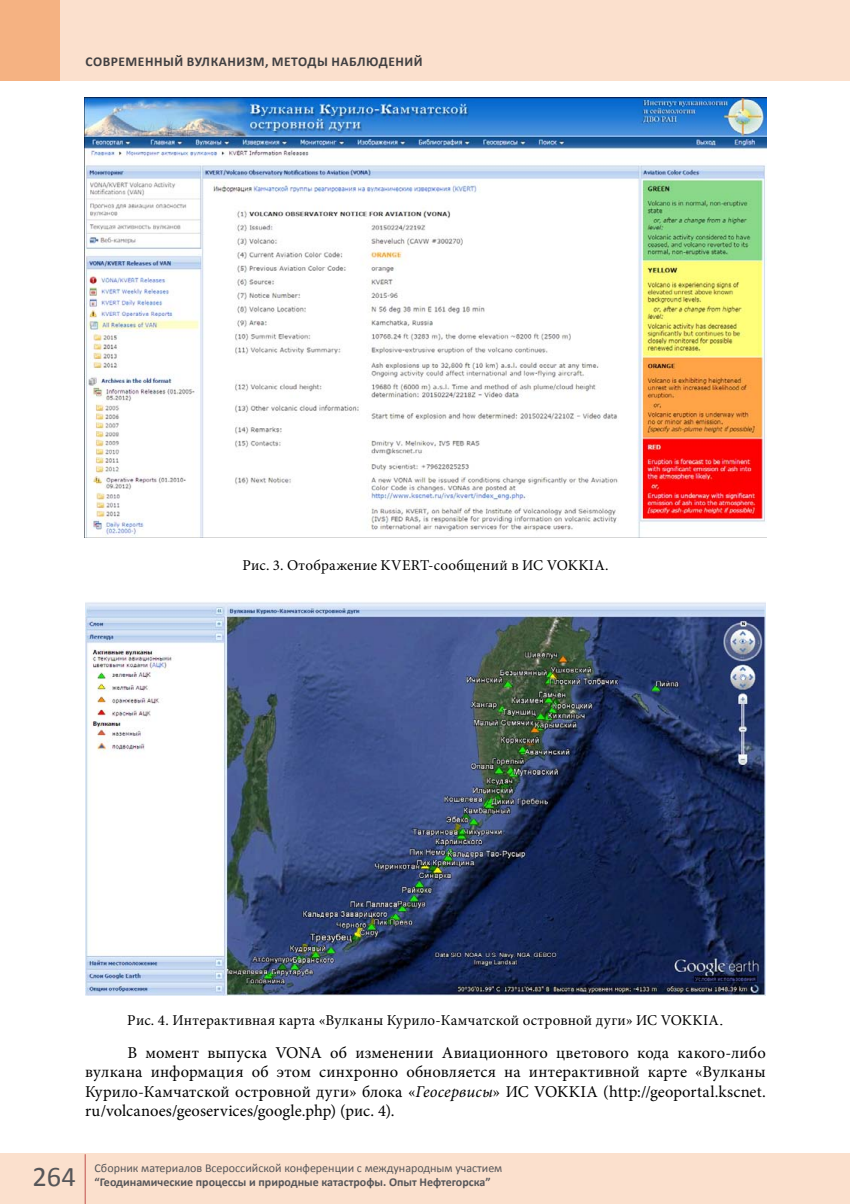
<style>
.page{position:relative;width:851px;height:1204px;background:#fff}
.page>*{position:absolute;margin:0;border:0;box-sizing:border-box;transform-origin:0 0}
.t1{font:28.5px "Calibri";color:#565659}
.Обычный{font:16.5px/19.5px "Minion Pro";letter-spacing:.01em;color:#000;text-align:justify}
.Обычный-2{font:15px "Minion Pro";letter-spacing:.02em;color:#000}
.t2{font:700 13.5px "Calibri";letter-spacing:.04em;color:#414042}
.t3{font:12px "Calibri";color:#565659}
.t4{font:700 12px "Calibri";color:#565659}
.s1{font-family:"Times New Roman";font-size:18px}
.s2{font-style:italic}
</style>
<div class="page">
<div style="left:0;top:1153px;width:850px;height:50px;background:#fbe0cd"></div>
<hr style="left:85px;top:1154px;width:1px;height:49px;background:#c0504d">
<div style="left:0;top:0;width:850px;height:80px;background:#fbe0cd"></div>
<div style="left:0;top:0;width:60px;height:80px;background:#f5b282"></div>
<img style="left:84px;top:98px;width:682px;height:439px">
<img style="left:86px;top:602px;width:679px;height:393px">
<p class="t2" style="left:85px;top:53px;width:339px">СОВРЕМЕННЫЙ ВУЛКАНИЗМ, МЕТОДЫ НАБЛЮДЕНИЙ</p>
<p class="Обычный-2" style="left:242px;top:554px;width:367px">Рис. 3. Отображение KVERT-сообщений в ИС VOKKIA.</p>
<p class="Обычный-2" style="left:127px;top:1010px;width:598px">Рис. 4. Интерактивная карта «Вулканы Курило-Камчатской островной дуги» ИС VOKKIA<span class="s1">.</span></p>
<p class="Обычный" style="left:85px;top:1042px;width:682px;text-indent:43px">В момент выпуска VONA об изменении Авиационного цветового кода какого-либо вулкана информация об этом синхронно обновляется на интерактивной карте «Вулканы Курило-Камчатской островной дуги» блока «<span class="s2">Геосервисы</span>» ИС VOKKIA (http://geoportal.kscnet. ru/volcanoes/geoservices/google.php) (рис. 4).</p>
<h1 class="t1" style="left:32px;top:1158px;width:45px">264</h1>
<p class="t3" style="left:95px;top:1160px;width:409px">Сборник материалов Всероссийской конференции с международным участием</p>
<p class="t4" style="left:95px;top:1173px;width:397px">“Геодинамические процессы и природные катастрофы. Опыт Нефтегорска”</p>
</div>
